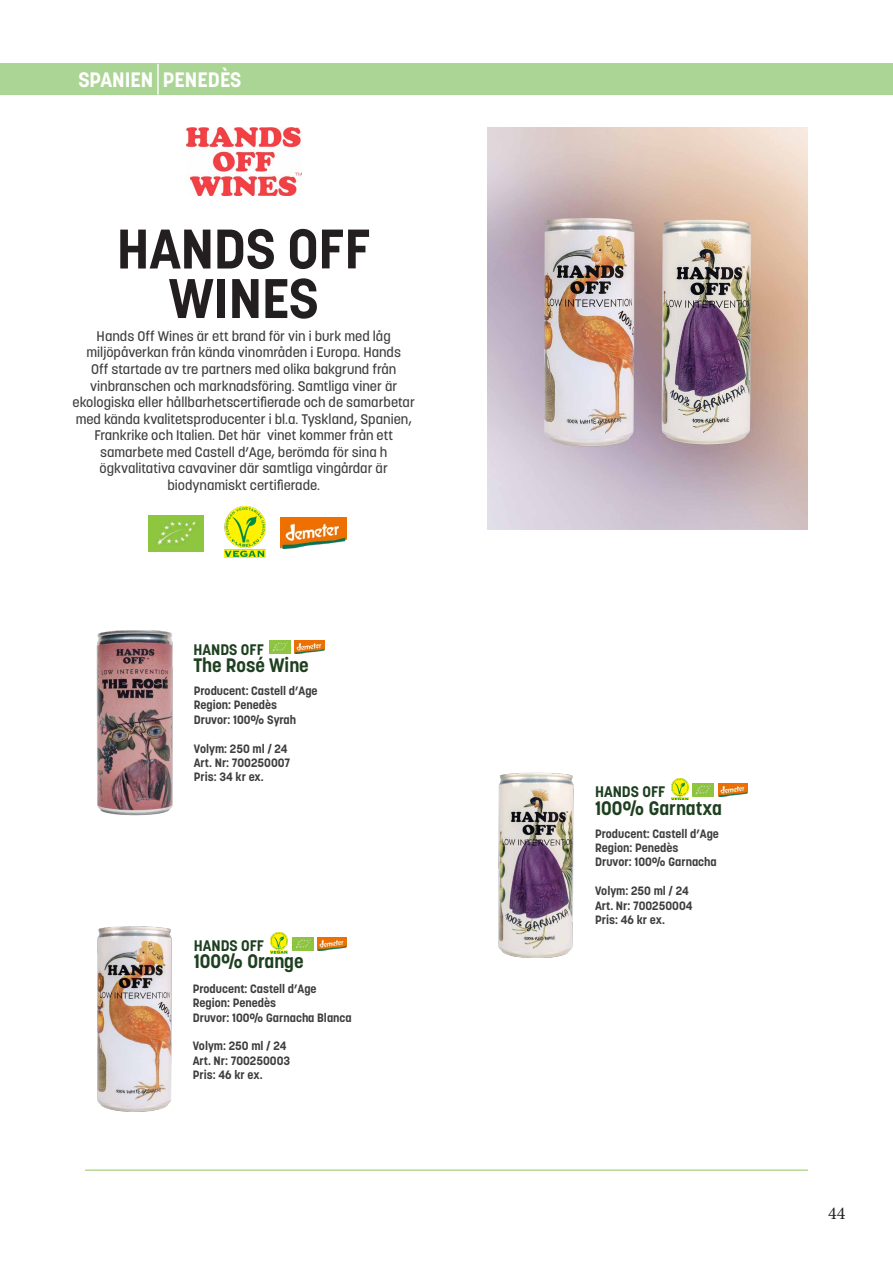
<style>
.page{position:relative;width:893px;height:1263px;background:#fff}
.page>*{position:absolute;margin:0;border:0;box-sizing:border-box;transform-origin:0 0}
.t1{font:700 55.2px/49.5px "Korolev";letter-spacing:-.005em;color:#231f20;text-align:center}
.t2{font:700 20.7px "Korolev";color:#fff}
.t3{font:700 19.35px "Korolev";color:#1e4020}
.t4{font:18px "Minion Pro";color:#231f20}
.t5{font:700 15.15px "Korolev";color:#1e4020}
.t6{font:500 13.8px/16.5px "Korolev";color:#3e3e3f;text-align:center}
.t7{font:700 12px "Korolev";color:#3e3e3f}
</style>
<div class="page">
<img style="left:498px;top:772px;width:76px;height:185px">
<img style="left:97px;top:926px;width:75px;height:185px">
<img style="left:97px;top:630px;width:76px;height:185px">
<div style="left:0;top:64px;width:893px;height:30px;background:#abd594"></div>
<div style="left:0;top:63px;width:893px;height:32px;border:2px solid #abd594"></div>
<hr style="left:157px;top:64px;width:2px;height:30px;background:#fff">
<img style="left:186px;top:128px;width:115px;height:67px">
<img style="left:487px;top:128px;width:321px;height:402px">
<hr style="left:85px;top:1169px;width:723px;height:2px;background:#b7d692">
<img style="left:148px;top:516px;width:55px;height:35px">
<img style="left:224px;top:507px;width:41px;height:50px">
<img style="left:292px;top:937px;width:21px;height:13px">
<img style="left:271px;top:932px;width:17px;height:22px">
<img style="left:693px;top:783px;width:21px;height:14px">
<img style="left:671px;top:779px;width:17px;height:21px">
<img style="left:281px;top:518px;width:65px;height:30px">
<img style="left:318px;top:937px;width:29px;height:13px">
<img style="left:718px;top:783px;width:29px;height:14px">
<img style="left:269px;top:640px;width:22px;height:14px">
<img style="left:295px;top:640px;width:29px;height:14px">
<p class="t2" style="left:78px;top:66px;width:165px">SPANIEN PENEDÈS</p>
<p class="t1" style="left:117px;top:224px;width:256px">HANDS OFF<br>WINES</p>
<p class="t6" style="left:97px;top:328px;width:296px">Hands Off Wines är ett brand för vin i burk med låg</p>
<p class="t6" style="left:73px;top:344px;width:344px">miljöpåverkan från kända vinområden i Europa. Hands<br>Off startade av tre partners med olika bakgrund från vinbranschen och marknadsföring. Samtliga viner är ekologiska eller hållbarhetscertifierade och de samarbetar med kända kvalitetsproducenter i bl.a. Tyskland, Spanien, Frankrike och Italien. Det här vinet kommer från ett</p>
<p class="t6" style="left:100px;top:444px;width:289px">samarbete med Castell d’Age, berömda för sina h</p>
<p class="t6" style="left:100px;top:460px;width:290px">ögkvalitativa cavaviner där samtliga vingårdar är</p>
<p class="t6" style="left:167px;top:477px;width:154px">biodynamiskt certifierade.</p>
<p class="t5" style="left:193px;top:640px;width:72px">HANDS OFF</p>
<p class="t3" style="left:193px;top:653px;width:117px">The Rosé Wine</p>
<p class="t7" style="left:194px;top:683px;width:125px">Producent: Castell d’Age</p>
<p class="t7" style="left:194px;top:698px;width:85px">Region: Penedès</p>
<p class="t7" style="left:194px;top:712px;width:104px">Druvor: 100% Syrah</p>
<p class="t7" style="left:194px;top:741px;width:95px">Volym: 250 ml / 24</p>
<p class="t7" style="left:194px;top:755px;width:98px">Art. Nr: 700250007</p>
<p class="t7" style="left:194px;top:770px;width:71px">Pris: 34 kr ex.</p>
<p class="t5" style="left:194px;top:936px;width:72px">HANDS OFF</p>
<p class="t3" style="left:194px;top:949px;width:111px">100% Orange</p>
<p class="t7" style="left:193px;top:981px;width:125px">Producent: Castell d’Age</p>
<p class="t7" style="left:193px;top:995px;width:85px">Region: Penedès</p>
<p class="t7" style="left:193px;top:1010px;width:161px">Druvor: 100% Garnacha Blanca</p>
<p class="t7" style="left:193px;top:1038px;width:95px">Volym: 250 ml / 24</p>
<p class="t7" style="left:193px;top:1053px;width:99px">Art. Nr: 700250003</p>
<p class="t7" style="left:193px;top:1067px;width:71px">Pris: 46 kr ex.</p>
<p class="t5" style="left:595px;top:782px;width:72px">HANDS OFF</p>
<p class="t3" style="left:595px;top:796px;width:128px">100% Garnatxa</p>
<p class="t7" style="left:595px;top:826px;width:125px">Producent: Castell d’Age</p>
<p class="t7" style="left:595px;top:840px;width:85px">Region: Penedès</p>
<p class="t7" style="left:595px;top:854px;width:123px">Druvor: 100% Garnacha</p>
<p class="t7" style="left:595px;top:883px;width:95px">Volym: 250 ml / 24</p>
<p class="t7" style="left:595px;top:898px;width:99px">Art. Nr: 700250004</p>
<p class="t7" style="left:595px;top:912px;width:71px">Pris: 46 kr ex.</p>
<p class="t4" style="left:828px;top:1201px;width:19px">44</p>
</div>
